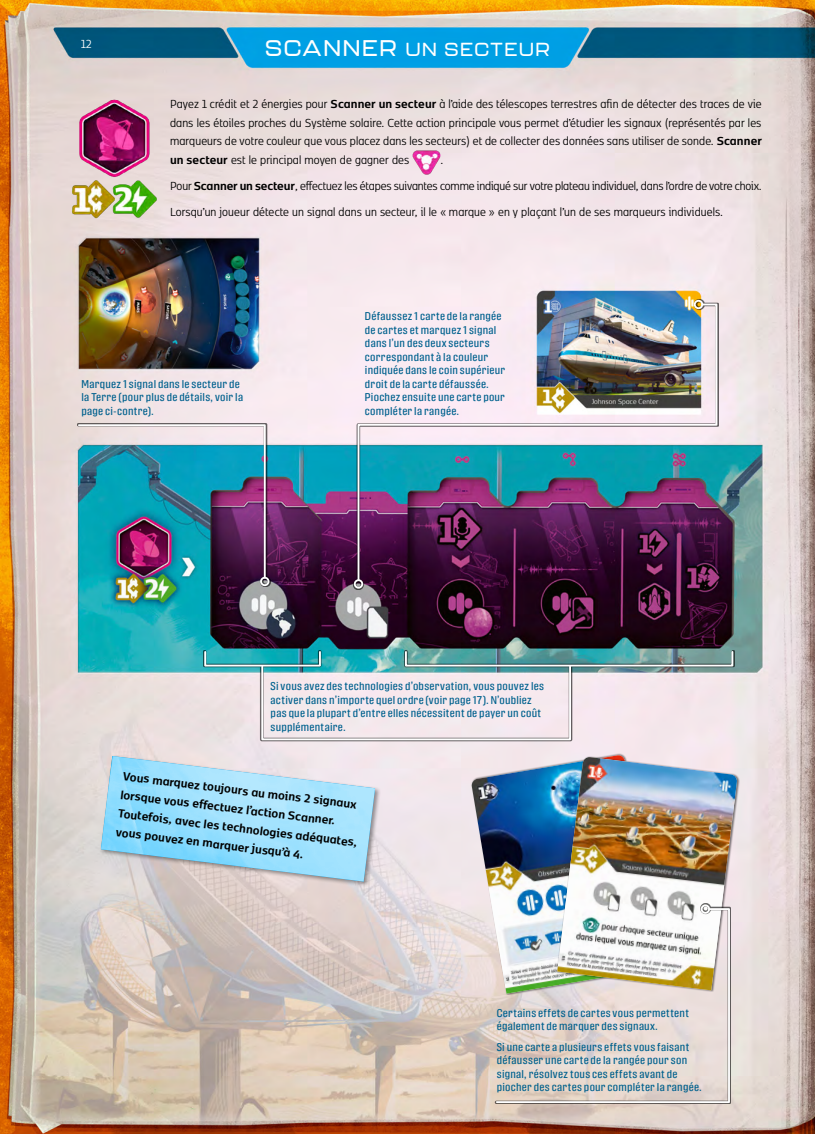
<style>
.page{position:relative;width:815px;height:1134px;background:#fff}
.page>*{position:absolute;margin:0;border:0;box-sizing:border-box;transform-origin:0 0}
.t1{font:500 18.75px "Kallisto";letter-spacing:.07em;color:#fff}
.text_basic_Kobenhavn_12_17{font:13.75px/18.8px "Kobenhavn CS";letter-spacing:.005em;color:#000;text-align:justify}
.text_Kobenhavn_12_15_left{font:700 13.75px/18.8px "Kobenhavn CS";color:#000}
.t2{font:13.75px "Kobenhavn CS";color:#fff}
.caption_text_10_pt{font:11.25px/13.5px "Protipo Compact";letter-spacing:.025em;color:#00618e}
.s1{font-size:22.5px}
.s2{font-weight:700}
</style>
<div class="page">
<img style="left:0;top:0;width:815px;height:1134px">
<img style="left:413px;top:148px;width:27px;height:28px">
<img style="left:73px;top:97px;width:82px;height:80px">
<img style="left:117px;top:177px;width:43px;height:43px">
<img style="left:69px;top:177px;width:48px;height:43px">
<div style="left:100px;top:755px;width:281px;height:133px;background:#000;opacity:.4"></div>
<img style="left:101px;top:756px;width:274px;height:125px">
<div style="left:77px;top:423px;width:193px;height:164px;background:#000;opacity:.6"></div>
<img style="left:77px;top:423px;width:190px;height:157px">
<div style="left:260px;top:577px;width:9px;height:9px;border:2px solid #fff;border-radius:50%"></div>
<div style="left:353px;top:299px;width:365px;height:291px;background:#000;opacity:.6"></div>
<img style="left:357px;top:303px;width:361px;height:279px">
<div style="left:694px;top:300px;width:9px;height:9px;border:2px solid #fff;border-radius:50%"></div>
<div style="left:354px;top:579px;width:9px;height:10px;border:2px solid #fff;border-radius:50%"></div>
<div style="left:203px;top:650px;width:531px;height:91px;background:#000;opacity:.6"></div>
<div style="left:204px;top:651px;width:117px;height:15px;border:2px solid #fff"></div>
<div style="left:405px;top:651px;width:328px;height:15px;border:2px solid #fff"></div>
<div style="left:261px;top:666px;width:310px;height:74px;border:2px solid #fff"></div>
<img style="left:471px;top:755px;width:86px;height:239px">
<div style="left:557px;top:755px;width:183px;height:237px;background:#000;opacity:.5"></div>
<img style="left:557px;top:757px;width:180px;height:233px">
<svg style="left:495px;top:907px;width:236px;height:197px"></svg>
<div style="left:701px;top:904px;width:9px;height:10px;border:2px solid #fff;border-radius:50%"></div>
<p class="t2" style="left:81px;top:35px;width:12px">12</p>
<h1 class="t1" style="left:265px;top:38px;width:286px"><span class="s1">SCANNER</span> UN SECTEUR</h1>
<p class="text_basic_Kobenhavn_12_17" style="left:170px;top:94px;width:593px">Payez 1 crédit et 2 énergies pour <span class="s2">Scanner un secteur</span> à l’aide des télescopes terrestres afin de détecter des traces de vie dans les étoiles proches du Système solaire. Cette action principale vous permet d’étudier les signaux (représentés par les marqueurs de votre couleur que vous placez dans les secteurs) et de collecter des données sans utiliser de sonde. <span class="s2">Scanner un secteur</span> est le principal moyen de gagner des</p>
<p class="text_basic_Kobenhavn_12_17" style="left:440px;top:150px;width:4px">.</p>
<p class="text_basic_Kobenhavn_12_17" style="left:170px;top:176px;width:593px">Pour <span class="s2">Scanner un secteur</span>, effectuez les étapes suivantes comme indiqué sur votre plateau individuel, dans l’ordre de votre choix.</p>
<p class="text_basic_Kobenhavn_12_17" style="left:170px;top:202px;width:554px">Lorsqu’un joueur détecte un signal dans un secteur, il le « marque » en y plaçant l’un de ses marqueurs individuels.</p>
<p class="caption_text_10_pt" style="left:81px;top:377px;width:163px">Marquez 1 signal dans le secteur de la Terre (pour plus de détails, voir la page ci-contre).</p>
<p class="caption_text_10_pt" style="left:365px;top:309px;width:142px">Défaussez 1 carte de la rangée de cartes et marquez 1 signal dans l’un des deux secteurs correspondant à la couleur indiquée dans le coin supérieur droit de la carte défaussée.<br>Piochez ensuite une carte pour compléter la rangée.</p>
<p class="caption_text_10_pt" style="left:271px;top:679px;width:275px">Si vous avez des technologies d’observation, vous pouvez les activer dans n’importe quel ordre (voir page 17). N’oubliez pas que la plupart d’entre elles nécessitent de payer un coût supplémentaire.</p>
<p class="text_Kobenhavn_12_15_left" style="left:124px;top:765px;width:242px;rotate:7deg">Vous marquez toujours au moins 2 signaux lorsque vous effectuez l’action Scanner.<br>Toutefois, avec les technologies adéquates, vous pouvez en marquer jusqu’à 4.</p>
<p class="caption_text_10_pt" style="left:497px;top:1006px;width:194px">Certains effets de cartes vous permettent également de marquer des signaux.</p>
<p class="caption_text_10_pt" style="left:497px;top:1040px;width:207px">Si une carte a plusieurs effets vous faisant défausser une carte de la rangée pour son signal, résolvez tous ces effets avant de piocher des cartes pour compléter la rangée.</p>
</div>
